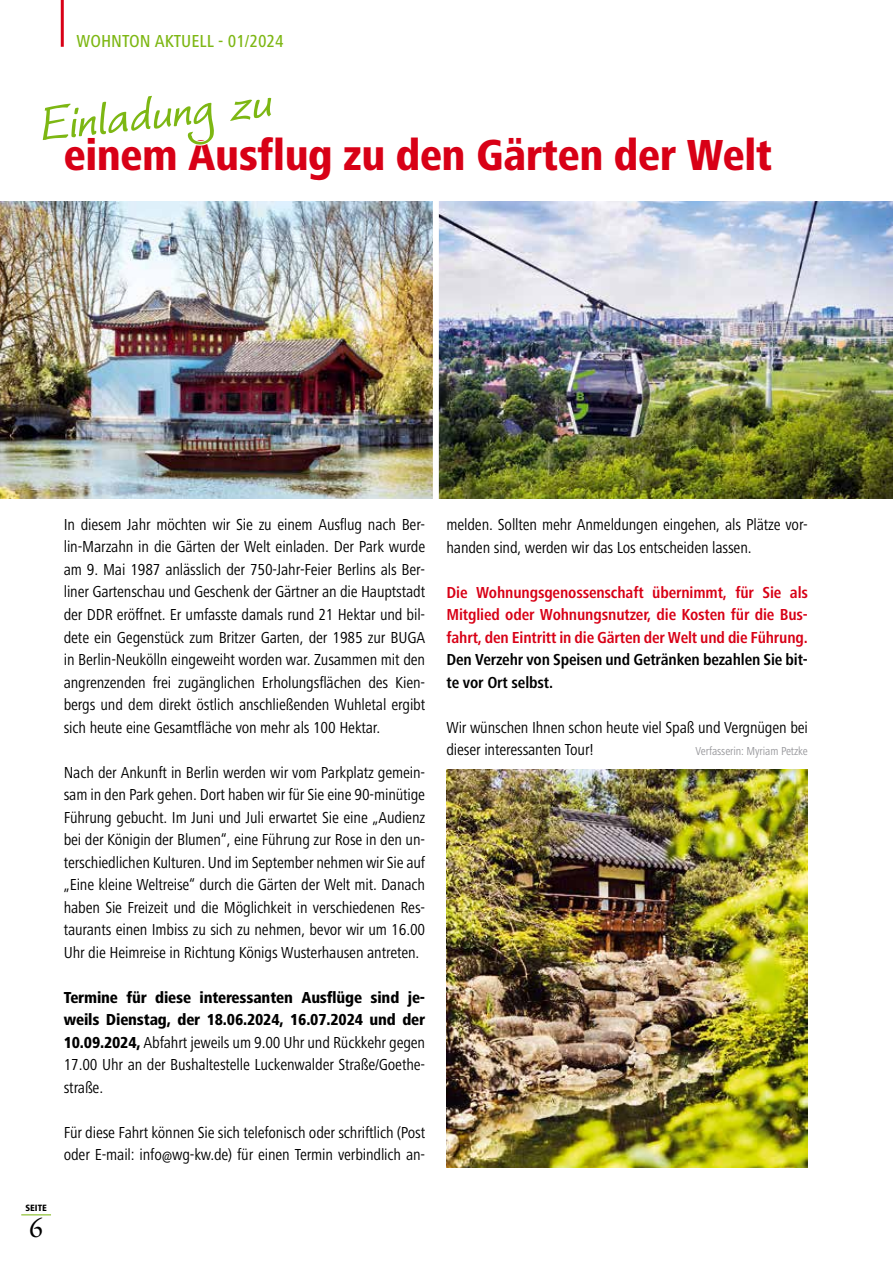
<style>
.page{position:relative;width:893px;height:1263px;background:#fff}
.page>*{position:absolute;margin:0;border:0;box-sizing:border-box;transform-origin:0 0}
.t1{font:italic 700 62.25px "Worstveld Sling";color:#7db713}
.t2{font:800 condensed 45px "Frutiger Next LT";letter-spacing:-.01em;color:#d80016}
.t3{font:28.35px "Garamond Premr Pro";color:#000}
.t4{font:500 condensed 18px "Frutiger Next LT";color:#7db713}
.t5{font:condensed 16.5px/22.5px "Frutiger Next LT";letter-spacing:-.01em;color:#000;text-align:justify}
.t6{font:700 condensed 16.5px/22.5px "Frutiger Next LT";letter-spacing:-.01em;color:#d80016;text-align:justify}
.t7{font:700 condensed 16.5px/22.5px "Frutiger Next LT";letter-spacing:-.01em;color:#000}
.t8{font:condensed 12px "Frutiger Next LT";letter-spacing:-.01em;color:#98989c}
.t9{font:800 condensed 9.45px "Frutiger Next LT";color:#000}
.s1{font-weight:800}
</style>
<div class="page">
<hr style="left:61px;top:0;width:3px;height:47px;background:#d80016">
<hr style="left:21px;top:1214px;width:30px;height:1px;background:#7db713">
<img style="left:0;top:202px;width:433px;height:297px">
<img style="left:439px;top:202px;width:454px;height:297px">
<img style="left:446px;top:770px;width:362px;height:398px">
<p class="t4" style="left:77px;top:31px;width:209px">WOHNTON AKTUELL - 01/2024</p>
<h1 class="t1" style="left:35px;top:96px;width:235px;rotate:-6deg">Einladung zu</h1>
<h2 class="t2" style="left:64px;top:130px;width:710px">einem Ausflug zu den Gärten der Welt</h2>
<p class="t9" style="left:25px;top:1203px;width:23px">SEITE</p>
<h3 class="t3" style="left:29px;top:1210px;width:15px">6</h3>
<p class="t5" style="left:64px;top:513px;width:363px">In diesem Jahr möchten wir Sie zu einem Ausflug nach Ber&shy;lin-Marzahn in die Gärten der Welt einladen. Der Park wurde am 9. Mai 1987 anlässlich der 750-Jahr-Feier Berlins als Ber&shy;liner Gartenschau und Geschenk der Gärtner an die Hauptstadt der DDR eröffnet. Er umfasste damals rund 21 Hektar und bil&shy;dete ein Gegenstück zum Britzer Garten, der 1985 zur BUGA in Berlin-Neukölln eingeweiht worden war. Zusammen mit den angrenzenden frei zugänglichen Erholungsflächen des Kien&shy;bergs und dem direkt östlich anschließenden Wuhletal ergibt sich heute eine Gesamtfläche von mehr als 100 Hektar.</p>
<p class="t5" style="left:64px;top:761px;width:363px">Nach der Ankunft in Berlin werden wir vom Parkplatz gemein&shy;sam in den Park gehen. Dort haben wir für Sie eine 90-minütige Führung gebucht. Im Juni und Juli erwartet Sie eine „Audienz bei der Königin der Blumen“, eine Führung zur Rose in den un&shy;terschiedlichen Kulturen. Und im September nehmen wir Sie auf „Eine kleine Weltreise“ durch die Gärten der Welt mit. Danach haben Sie Freizeit und die Möglichkeit in verschiedenen Res&shy;taurants einen Imbiss zu sich zu nehmen, bevor wir um 16.00<br>Uhr die Heimreise in Richtung Königs Wusterhausen antreten.</p>
<p class="t5" style="left:64px;top:986px;width:363px"><span class="s1">Termine für diese interessanten Ausflüge sind je&shy;weils Dienstag, der 18.06.2024, 16.07.2024 und der 10.09.2024,</span> Abfahrt jeweils um 9.00 Uhr und Rückkehr gegen 17.00 Uhr an der Bushaltestelle Luckenwalder Straße/Goethe&shy;straße.</p>
<p class="t5" style="left:64px;top:1121px;width:363px">Für diese Fahrt können Sie sich telefonisch oder schriftlich (Post oder E-mail: info@wg-kw.de) für einen Termin verbindlich an-</p>
<p class="t5" style="left:446px;top:513px;width:363px">melden. Sollten mehr Anmeldungen eingehen, als Plätze vor&shy;handen sind, werden wir das Los entscheiden lassen.</p>
<p class="t6" style="left:446px;top:581px;width:363px">Die Wohnungsgenossenschaft übernimmt, für Sie als Mitglied oder Wohnungsnutzer, die Kosten für die Bus&shy;fahrt, den Eintritt in die Gärten der Welt und die Führung.</p>
<p class="t7" style="left:446px;top:648px;width:363px">Den Verzehr von Speisen und Getränken bezahlen Sie bit&shy;te vor Ort selbst.</p>
<p class="t5" style="left:446px;top:716px;width:363px">Wir wünschen Ihnen schon heute viel Spaß und Vergnügen bei dieser interessanten Tour!</p>
<p class="t8" style="left:696px;top:744px;width:114px">Verfasserin: Myriam Petzke</p>
</div>
